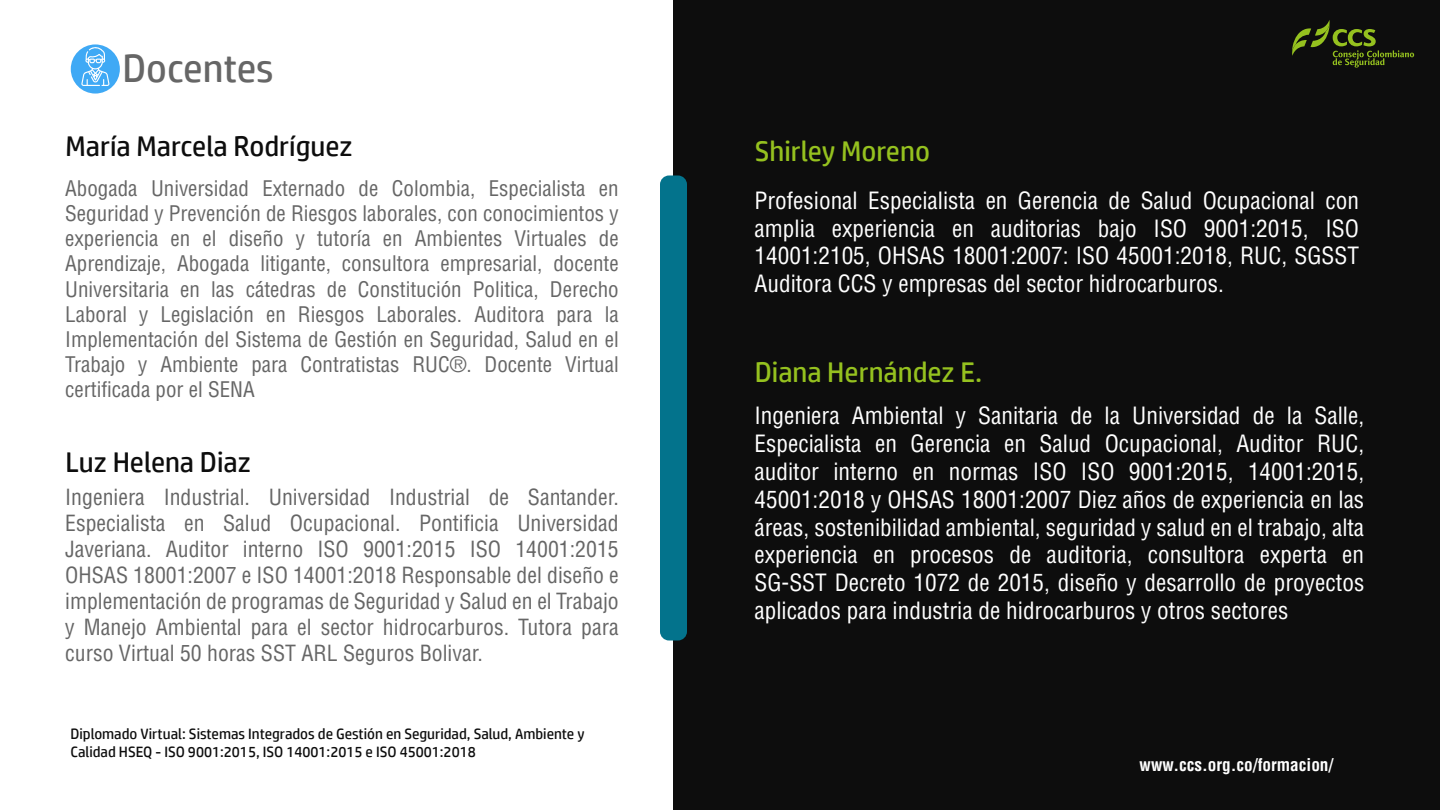
<style>
.page{position:relative;width:1440px;height:810px;background:#fff}
.page>*{position:absolute;margin:0;border:0;box-sizing:border-box;transform-origin:0 0}
.t1{font:39.67px "HP Simplified";letter-spacing:-.005em;color:#666}
.t2{font:28.5px "HP Simplified";color:#0d0d0d}
.t3{font:28.5px "HP Simplified";color:#95c11f}
.t4{font:condensed 23.25px/27.9px "Helvetica LT Std";color:#fff;text-align:justify}
.t5{font:condensed 21.75px/26.1px "Helvetica LT Std";color:#666;text-align:justify}
.t6{font:condensed 21px/25.2px "Helvetica LT Std";color:#666;text-align:justify}
.t7{font:700 condensed 17.25px "Helvetica LT Std";color:#fff}
.t8{font:15px/18px "HP Simplified";color:#0d0d0d}
</style>
<div class="page">
<div style="left:674px;top:0;width:766px;height:810px;background:#0d0d0d"></div>
<svg style="left:1292px;top:20px;width:122px;height:48px"></svg>
<div style="left:71px;top:44px;width:49px;height:50px;background:#3fa9f5;border-radius:50%"></div>
<svg style="left:81px;top:46px;width:28px;height:40px"></svg>
<div style="left:660px;top:176px;width:27px;height:464px;background:#03738c;border-radius:9px"></div>
<h1 class="t1" style="left:122px;top:46px;width:153px">Docentes</h1>
<p class="t2" style="left:66px;top:130px;width:289px">María Marcela Rodríguez</p>
<p class="t6" style="left:65px;top:175px;width:555px">Abogada Universidad Externado de Colombia, Especialista en Seguridad y Prevención de Riesgos laborales, con conocimientos y experiencia en el diseño y tutoría en Ambientes Virtuales de Aprendizaje, Abogada litigante, consultora empresarial, docente Universitaria en las cátedras de Constitución Politica, Derecho Laboral y Legislación en Riesgos Laborales. Auditora para la Implementación del Sistema de Gestión en Seguridad, Salud en el Trabajo y Ambiente para Contratistas RUC®. Docente Virtual certificada por el SENA</p>
<p class="t2" style="left:66px;top:446px;width:187px">Luz Helena Diaz</p>
<p class="t5" style="left:65px;top:483px;width:555px">Ingeniera Industrial. Universidad Industrial de Santander.<br>Especialista en Salud Ocupacional. Pontificia Universidad Javeriana. Auditor interno ISO 9001:2015 ISO 14001:2015<br>OHSAS 18001:2007 e ISO 14001:2018 Responsable del diseño e implementación de programas de Seguridad y Salud en el Trabajo y Manejo Ambiental para el sector hidrocarburos. Tutora para curso Virtual 50 horas SST ARL Seguros Bolivar.</p>
<p class="t8" style="left:70px;top:725px;width:516px">Diplomado Virtual: Sistemas Integrados de Gestión en Seguridad, Salud, Ambiente y<br>Calidad HSEQ - ISO 9001:2015, ISO 14001:2015 e ISO 45001:2018</p>
<p class="t3" style="left:755px;top:134px;width:177px">Shirley Moreno</p>
<p class="t4" style="left:754px;top:186px;width:606px">Profesional Especialista en Gerencia de Salud Ocupacional con amplia experiencia en auditorias bajo ISO 9001:2015, ISO 14001:2105, OHSAS 18001:2007: ISO 45001:2018, RUC, SGSST Auditora CCS y empresas del sector hidrocarburos.</p>
<p class="t3" style="left:755px;top:356px;width:229px">Diana Hernández E.</p>
<p class="t4" style="left:754px;top:401px;width:611px">Ingeniera Ambiental y Sanitaria de la Universidad de la Salle, Especialista en Gerencia en Salud Ocupacional, Auditor RUC, auditor interno en normas ISO ISO 9001:2015, 14001:2015, 45001:2018 y OHSAS 18001:2007 Diez años de experiencia en las áreas, sostenibilidad ambiental, seguridad y salud en el trabajo, alta experiencia en procesos de auditoria, consultora experta en SG-SST Decreto 1072 de 2015, diseño y desarrollo de proyectos aplicados para industria de hidrocarburos y otros sectores</p>
<p class="t7" style="left:1140px;top:754px;width:195px">www.ccs.org.co/formacion/</p>
</div>
